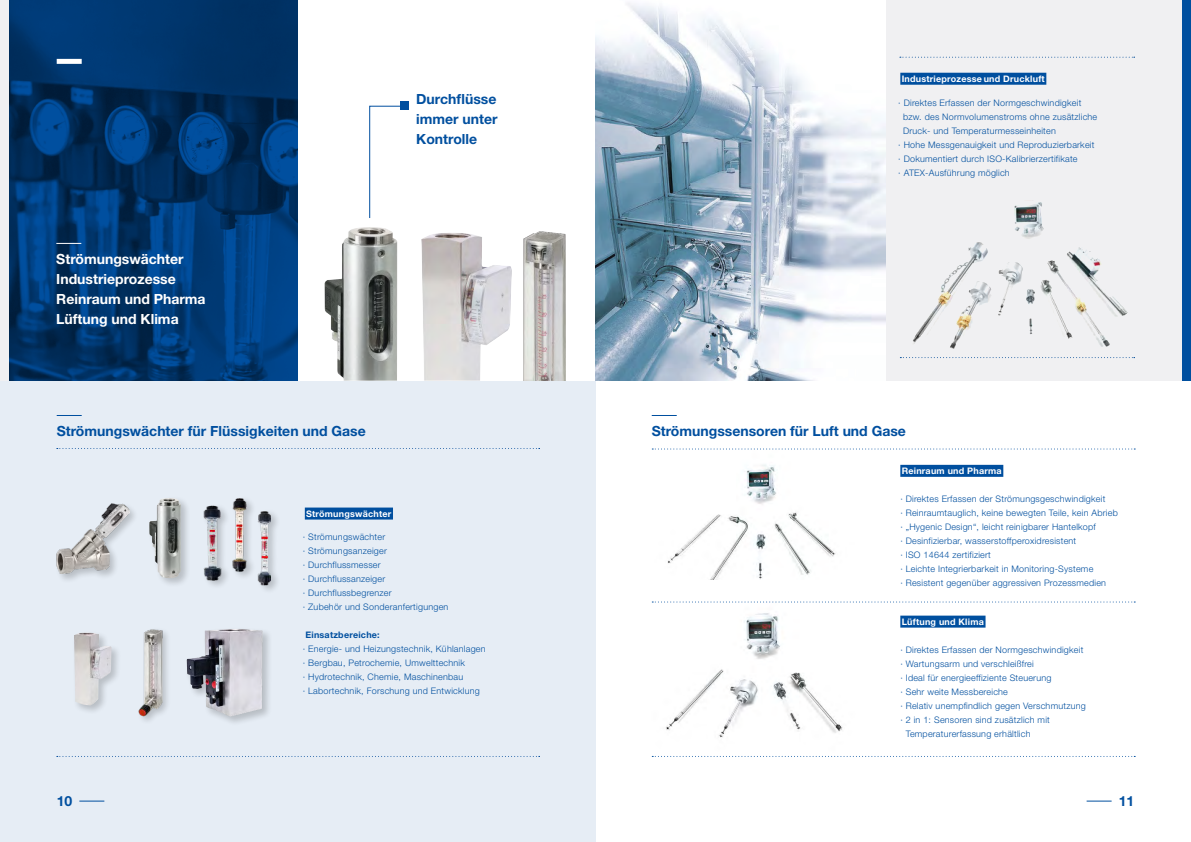
<style>
.page{position:relative;width:1191px;height:842px;background:#fff}
.page>*{position:absolute;margin:0;border:0;box-sizing:border-box;transform-origin:0 0}
.t1{font:700 14px/20px "Helvetica Neue LT Std";color:#004f9f;text-align:justify}
.t2{font:700 14px/20px "Helvetica Neue LT Std";color:#fff}
.t3{font:300 9px/14px "Helvetica Neue LT Std";letter-spacing:.025em;color:#004f9f}
.t4{font:700 9px "Helvetica Neue LT Std";letter-spacing:.025em;color:#fff}
.t5{font:700 9px "Helvetica Neue LT Std";letter-spacing:.025em;color:#004f9f}
</style>
<div class="page">
<div style="left:886px;top:0;width:297px;height:381px;background:#f0f0f2"></div>
<img style="left:651px;top:448px;width:246px;height:132px">
<svg style="left:8px;top:0;width:290px;height:381px;background:#00376e"></svg>
<div style="left:0;top:381px;width:595px;height:461px;background:#e6edf5"></div>
<div style="left:305px;top:507px;width:88px;height:12px;background:#004f9f"></div>
<svg style="left:57px;top:448px;width:483px;height:1px"></svg>
<svg style="left:57px;top:756px;width:483px;height:1px"></svg>
<svg style="left:57px;top:415px;width:25px;height:1px"></svg>
<svg style="left:652px;top:415px;width:24px;height:1px"></svg>
<div style="left:0;top:0;width:8px;height:381px;background:#f0f0f2"></div>
<svg style="left:369px;top:106px;width:31px;height:112px"></svg>
<div style="left:1182px;top:0;width:9px;height:381px;background:#004f9f"></div>
<img style="left:324px;top:227px;width:73px;height:154px">
<img style="left:523px;top:231px;width:43px;height:150px">
<img style="left:421px;top:233px;width:91px;height:148px">
<div style="left:400px;top:102px;width:8px;height:8px;background:#004f9f"></div>
<svg style="left:652px;top:448px;width:483px;height:1px"></svg>
<img style="left:651px;top:601px;width:253px;height:156px">
<div style="left:147px;top:496px;width:44px;height:92px;background:#000;opacity:.2"></div>
<img style="left:149px;top:498px;width:32px;height:80px">
<div style="left:137px;top:627px;width:35px;height:98px;background:#000;opacity:.2"></div>
<img style="left:138px;top:627px;width:27px;height:89px">
<div style="left:72px;top:630px;width:50px;height:85px;background:#000;opacity:.2"></div>
<img style="left:74px;top:632px;width:38px;height:73px">
<div style="left:54px;top:502px;width:85px;height:82px;background:#000;opacity:.2"></div>
<img style="left:56px;top:504px;width:73px;height:70px">
<div style="left:202px;top:496px;width:78px;height:98px;background:#000;opacity:.2"></div>
<img style="left:204px;top:498px;width:67px;height:87px">
<img style="left:900px;top:202px;width:235px;height:157px">
<svg style="left:900px;top:57px;width:234px;height:1px"></svg>
<svg style="left:900px;top:357px;width:234px;height:1px"></svg>
<div style="left:900px;top:73px;width:146px;height:12px;background:#004f9f"></div>
<div style="left:185px;top:627px;width:88px;height:99px;background:#000;opacity:.2"></div>
<img style="left:187px;top:629px;width:76px;height:87px">
<svg style="left:79px;top:801px;width:25px;height:1px"></svg>
<svg style="left:1086px;top:801px;width:25px;height:1px"></svg>
<div style="left:57px;top:59px;width:25px;height:5px;background:#fff"></div>
<svg style="left:56px;top:243px;width:25px;height:1px"></svg>
<svg style="left:595px;top:3px;width:291px;height:378px"></svg>
<svg style="left:652px;top:756px;width:483px;height:1px"></svg>
<svg style="left:652px;top:601px;width:483px;height:1px"></svg>
<div style="left:900px;top:616px;width:85px;height:12px;background:#004f9f"></div>
<div style="left:900px;top:465px;width:103px;height:12px;background:#004f9f"></div>
<h1 class="t2" style="left:56px;top:249px;width:151px">Strömungswächter<br>Industrieprozesse<br>Reinraum und Pharma<br>Lüftung und Klima</h1>
<h1 class="t1" style="left:416px;top:88px;width:83px">Durchflüsse immer unter Kontrolle</h1>
<p class="t4" style="left:901px;top:73px;width:145px">Industrieprozesse und Druckluft</p>
<p class="t3" style="left:898px;top:96px;width:184px">∙ Direktes Erfassen der Normgeschwindigkeit</p>
<p class="t3" style="left:903px;top:110px;width:196px">bzw. des Normvolumenstroms ohne zusätzliche</p>
<p class="t3" style="left:903px;top:124px;width:154px">Druck- und Temperaturmesseinheiten</p>
<p class="t3" style="left:898px;top:138px;width:198px">∙ Hohe Messgenauigkeit und Reproduzierbarkeit</p>
<p class="t3" style="left:898px;top:152px;width:181px">∙ Dokumentiert durch ISO-Kalibrierzertifikate</p>
<p class="t3" style="left:898px;top:166px;width:113px">∙ ATEX-Ausführung möglich</p>
<h1 class="t1" style="left:57px;top:421px;width:311px">Strömungswächter für Flüssigkeiten und Gase</h1>
<h1 class="t1" style="left:652px;top:421px;width:256px">Strömungssensoren für Luft und Gase</h1>
<p class="t4" style="left:306px;top:508px;width:87px">Strömungswächter</p>
<p class="t3" style="left:303px;top:530px;width:147px">∙ Strömungswächter<br>∙ Strömungsanzeiger<br>∙ Durchflussmesser<br>∙ Durchflussanzeiger<br>∙ Durchflussbegrenzer<br>∙ Zubehör und Sonderanfertigungen</p>
<p class="t5" style="left:305px;top:629px;width:76px">Einsatzbereiche:</p>
<p class="t3" style="left:303px;top:642px;width:184px">∙ Energie- und Heizungstechnik, Kühlanlagen ∙ Bergbau, Petrochemie, Umwelttechnik<br>∙ Hydrotechnik, Chemie, Maschinenbau<br>∙ Labortechnik, Forschung und Entwicklung</p>
<p class="t4" style="left:901px;top:465px;width:102px">Reinraum und Pharma</p>
<p class="t3" style="left:900px;top:491px;width:219px">∙ Direktes Erfassen der Strömungsgeschwindigkeit<br>∙ Reinraumtauglich, keine bewegten Teile, kein Abrieb ∙ „Hygenic Design“, leicht reinigbarer Hantelkopf<br>∙ Desinfizierbar, wasserstoffperoxidresistent<br>∙ ISO 14644 zertifiziert<br>∙ Leichte Integrierbarkeit in Monitoring-Systeme<br>∙ Resistent gegenüber aggressiven Prozessmedien</p>
<p class="t4" style="left:901px;top:616px;width:84px">Lüftung und Klima</p>
<p class="t3" style="left:900px;top:642px;width:184px">∙ Direktes Erfassen der Normgeschwindigkeit</p>
<p class="t3" style="left:900px;top:656px;width:135px">∙ Wartungsarm und verschleißfrei</p>
<p class="t3" style="left:900px;top:670px;width:153px">∙ Ideal für energieeffiziente Steuerung</p>
<p class="t3" style="left:900px;top:684px;width:109px">∙ Sehr weite Messbereiche</p>
<p class="t3" style="left:900px;top:698px;width:187px">∙ Relativ unempfindlich gegen Verschmutzung</p>
<p class="t3" style="left:900px;top:712px;width:151px">∙ 2 in 1: Sensoren sind zusätzlich mit</p>
<p class="t3" style="left:905px;top:726px;width:126px">Temperaturerfassung erhältlich</p>
<h1 class="t1" style="left:57px;top:791px;width:17px">10</h1>
<h1 class="t1" style="left:1118px;top:791px;width:17px">11</h1>
</div>
